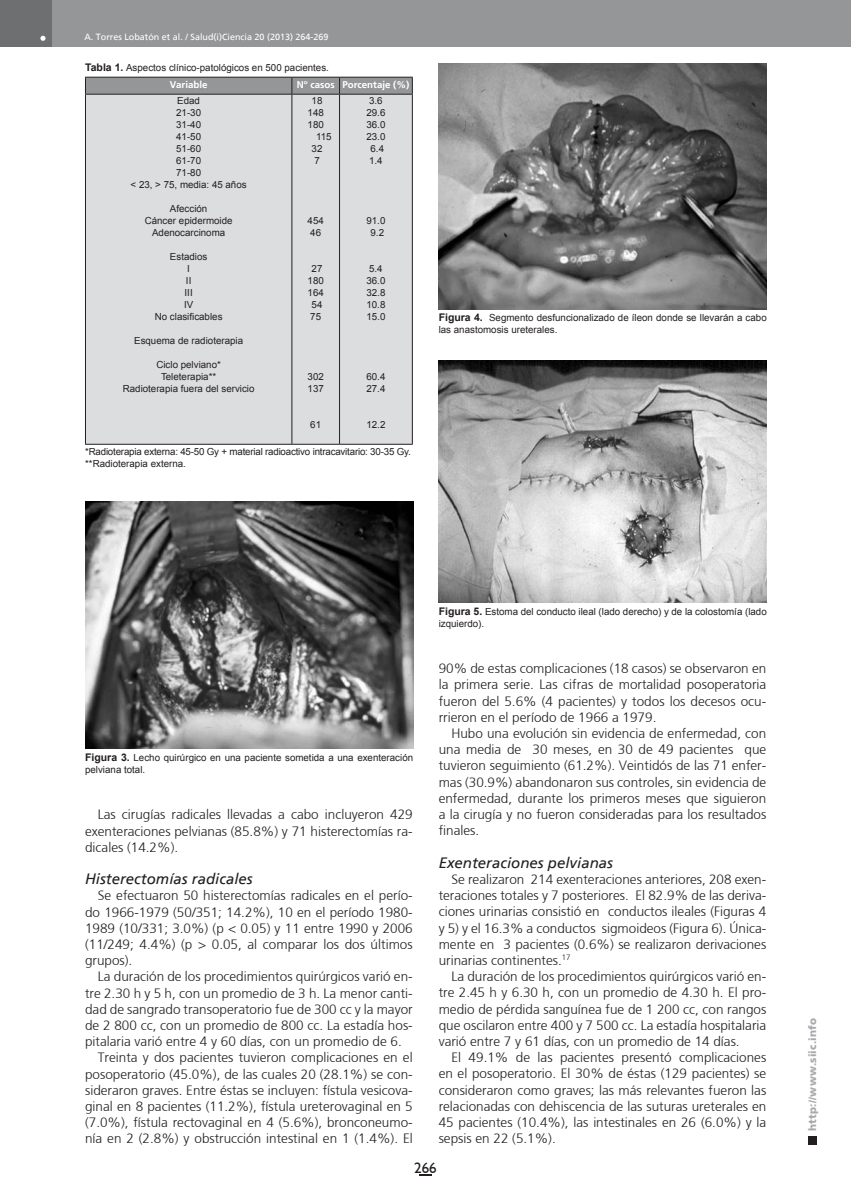
<style>
.page{position:relative;width:851px;height:1191px;background:#fff}
.page>*{position:absolute;margin:0;border:0;box-sizing:border-box;transform-origin:0 0}
.t1{font:italic 15px "Frutiger";color:#231f20}
.t2{font:15px "Humanist 521 BT";color:#231f20}
.t3{font:300 13.5px/16.2px "Frutiger";color:#231f20;text-align:justify}
.t4{font:900 10.5px "Frutiger";letter-spacing:.015em;color:#a7a9ac}
.t5{font:9.75px/12px "Arial";color:#231f20;text-align:center}
.t6{font:9.75px/12px "Arial";letter-spacing:-.02em;color:#231f20}
.t7{font:700 9.75px "Frutiger";color:#fff}
.t8{font:9px "Frutiger";color:#fff}
.s1{font-weight:700;font-size:10.5px}
</style>
<div class="page">
<div style="left:808px;top:1135px;width:8px;height:9px;background:#231f20"></div>
<div style="left:38px;top:0;width:812px;height:47px;background:#949698"></div>
<div style="left:0;top:0;width:51px;height:47px;background:#6d6f71"></div>
<svg style="left:40px;top:36px;width:5px;height:5px"></svg>
<svg style="left:419px;top:1174px;width:12px;height:2px"></svg>
<div style="left:86px;top:95px;width:326px;height:349px;background:#dcddde"></div>
<svg style="left:85px;top:77px;width:328px;height:17px;background:#8d8e90"></svg>
<hr style="left:339px;top:77px;width:73px;height:1px;background:#231f20">
<hr style="left:85px;top:95px;width:1px;height:349px;background:#231f20">
<hr style="left:85px;top:94px;width:207px;height:1px;background:#231f20">
<hr style="left:85px;top:444px;width:207px;height:1px;background:#231f20">
<hr style="left:291px;top:95px;width:1px;height:349px;background:#231f20">
<hr style="left:292px;top:94px;width:47px;height:1px;background:#231f20">
<hr style="left:292px;top:444px;width:47px;height:1px;background:#231f20">
<hr style="left:339px;top:95px;width:1px;height:349px;background:#231f20">
<hr style="left:412px;top:95px;width:1px;height:349px;background:#231f20">
<hr style="left:339px;top:94px;width:73px;height:1px;background:#231f20">
<hr style="left:339px;top:444px;width:73px;height:1px;background:#231f20">
<img style="left:85px;top:501px;width:328px;height:248px">
<img style="left:438px;top:63px;width:328px;height:246px">
<img style="left:438px;top:361px;width:328px;height:241px">
<p class="t8" style="left:84px;top:32px;width:246px">A. Torres Lobatón et al. / Salud(i)Ciencia 20 (2013) 264-269</p>
<p class="t5" style="left:85px;top:61px;width:245px"><span class="s1">Tabla 1.</span> Aspectos clínico-patológicos en 500 pacientes.</p>
<p class="t7" style="left:170px;top:79px;width:39px">Variable</p>
<p class="t7" style="left:297px;top:79px;width:114px">Nº casos Porcentaje (%)</p>
<p class="t5" style="left:131px;top:94px;width:117px">Edad<br>21-30<br>31-40<br>41-50<br>51-60<br>61-70<br>71-80<br>&lt; 23, &gt; 75, media: 45 años</p>
<p class="t5" style="left:145px;top:202px;width:89px">Afección<br>Cáncer epidermoide<br>Adenocarcinoma</p>
<p class="t5" style="left:155px;top:250px;width:69px">Estadios<br>I<br>II<br>III<br>IV<br>No clasificables</p>
<p class="t5" style="left:134px;top:334px;width:110px">Esquema de radioterapia</p>
<p class="t5" style="left:123px;top:358px;width:133px">Ciclo pelviano*<br>Teleterapia**<br>Radioterapia fuera del servicio</p>
<p class="t5" style="left:311px;top:94px;width:12px">18</p>
<p class="t5" style="left:307px;top:106px;width:18px">148</p>
<p class="t5" style="left:307px;top:118px;width:18px">180</p>
<p class="t5" style="left:316px;top:130px;width:17px">115</p>
<p class="t5" style="left:311px;top:142px;width:12px">32</p>
<p class="t5" style="left:314px;top:154px;width:7px">7</p>
<p class="t5" style="left:366px;top:94px;width:20px">3.6<br>29.6<br>36.0<br>23.0<br>6.4<br>1.4</p>
<p class="t5" style="left:366px;top:214px;width:20px">91.0<br>9.2</p>
<p class="t5" style="left:366px;top:262px;width:20px;text-align:left">5.4<br>36.0<br>32.8<br>10.8<br>15.0</p>
<p class="t5" style="left:307px;top:214px;width:18px;text-align:left">454<br>46</p>
<p class="t5" style="left:307px;top:262px;width:18px">27<br>180<br>164<br>54<br>75</p>
<p class="t5" style="left:307px;top:370px;width:18px;text-align:left">302<br>137</p>
<p class="t5" style="left:310px;top:418px;width:12px">61</p>
<p class="t5" style="left:366px;top:370px;width:20px;text-align:left">60.4<br>27.4</p>
<p class="t5" style="left:366px;top:418px;width:20px">12.2</p>
<p class="t6" style="left:85px;top:446px;width:327px">*Radioterapia externa: 45-50 Gy + material radioactivo intracavitario: 30-35 Gy. **Radioterapia externa.</p>
<p class="t5" style="left:438px;top:312px;width:329px;text-align:left"><span class="s1">Figura 4.</span> Segmento desfuncionalizado de íleon donde se llevarán a cabo las anastomosis ureterales.</p>
<p class="t5" style="left:85px;top:751px;width:329px;text-align:left"><span class="s1">Figura 3.</span> Lecho quirúrgico en una paciente sometida a una exenteración pelviana total.</p>
<p class="t3" style="left:85px;top:806px;width:329px;text-indent:13px">Las cirugías radicales llevadas a cabo incluyeron 429 exenteraciones pelvianas (85.8%) y 71 histerectomías ra&shy;dicales (14.2%).</p>
<p class="t1" style="left:85px;top:870px;width:169px">Histerectomías radicales</p>
<p class="t3" style="left:85px;top:887px;width:329px;text-indent:13px">Se efectuaron 50 histerectomías radicales en el perío&shy;do 1966-1979 (50/351; 14.2%), 10 en el período 1980- 1989 (10/331; 3.0%) (p &lt; 0.05) y 11 entre 1990 y 2006 (11/249; 4.4%) (p &gt; 0.05, al comparar los dos últimos grupos).</p>
<p class="t3" style="left:98px;top:968px;width:316px">La duración de los procedimientos quirúrgicos varió en-</p>
<p class="t3" style="left:85px;top:984px;width:329px">tre 2.30 h y 5 h, con un promedio de 3 h. La menor canti-</p>
<p class="t3" style="left:85px;top:1001px;width:329px">dad de sangrado transoperatorio fue de 300 cc y la mayor</p>
<p class="t3" style="left:85px;top:1017px;width:329px">de 2 800 cc, con un promedio de 800 cc. La estadía hos-</p>
<p class="t3" style="left:85px;top:1033px;width:318px">pitalaria varió entre 4 y 60 días, con un promedio de 6.</p>
<p class="t3" style="left:98px;top:1049px;width:316px">Treinta y dos pacientes tuvieron complicaciones en el</p>
<p class="t3" style="left:85px;top:1065px;width:329px">posoperatorio (45.0%), de las cuales 20 (28.1%) se con-</p>
<p class="t3" style="left:85px;top:1082px;width:329px">sideraron graves. Entre éstas se incluyen: fístula vesicova-</p>
<p class="t3" style="left:85px;top:1098px;width:329px">ginal en 8 pacientes (11.2%), fístula ureterovaginal en 5</p>
<p class="t3" style="left:85px;top:1114px;width:329px">(7.0%), fístula rectovaginal en 4 (5.6%), bronconeumo-</p>
<p class="t3" style="left:85px;top:1130px;width:329px">nía en 2 (2.8%) y obstrucción intestinal en 1 (1.4%). El</p>
<p class="t5" style="left:438px;top:606px;width:329px;text-align:left"><span class="s1">Figura 5.</span> Estoma del conducto ileal (lado derecho) y de la colostomía (lado izquierdo).</p>
<p class="t3" style="left:438px;top:660px;width:329px">90% de estas complicaciones (18 casos) se observaron en la primera serie. Las cifras de mortalidad posoperatoria fueron del 5.6% (4 pacientes) y todos los decesos ocu&shy;rrieron en el período de 1966 a 1979.</p>
<p class="t3" style="left:438px;top:725px;width:329px;text-indent:13px">Hubo una evolución sin evidencia de enfermedad, con una media de 30 meses, en 30 de 49 pacientes que tuvieron seguimiento (61.2%). Veintidós de las 71 enfer&shy;mas (30.9%) abandonaron sus controles, sin evidencia de enfermedad, durante los primeros meses que siguieron a la cirugía y no fueron consideradas para los resultados finales.</p>
<p class="t1" style="left:438px;top:853px;width:176px">Exenteraciones pelvianas</p>
<p class="t3" style="left:438px;top:871px;width:329px;text-indent:13px">Se realizaron 214 exenteraciones anteriores, 208 exen&shy;teraciones totales y 7 posteriores. El 82.9% de las deriva&shy;ciones urinarias consistió en conductos ileales (Figuras 4 y 5) y el 16.3% a conductos sigmoideos (Figura 6). Única&shy;mente en 3 pacientes (0.6%) se realizaron derivaciones urinarias continentes.<sup>17</sup></p>
<p class="t3" style="left:438px;top:968px;width:329px;text-indent:13px">La duración de los procedimientos quirúrgicos varió en&shy;tre 2.45 h y 6.30 h, con un promedio de 4.30 h. El pro&shy;medio de pérdida sanguínea fue de 1 200 cc, con rangos que oscilaron entre 400 y 7 500 cc. La estadía hospitalaria varió entre 7 y 61 días, con un promedio de 14 días.</p>
<p class="t3" style="left:438px;top:1049px;width:329px;text-indent:13px">El 49.1% de las pacientes presentó complicaciones en el posoperatorio. El 30% de éstas (129 pacientes) se consideraron como graves; las más relevantes fueron las relacionadas con dehiscencia de las suturas ureterales en 45 pacientes (10.4%), las intestinales en 26 (6.0%) y la sepsis en 22 (5.1%).</p>
<p class="t2" style="left:414px;top:1158px;width:24px">266</p>
<p class="t4" style="left:806px;top:1130px;width:114px;rotate:-90deg">http://www.siic.info</p>
</div>
